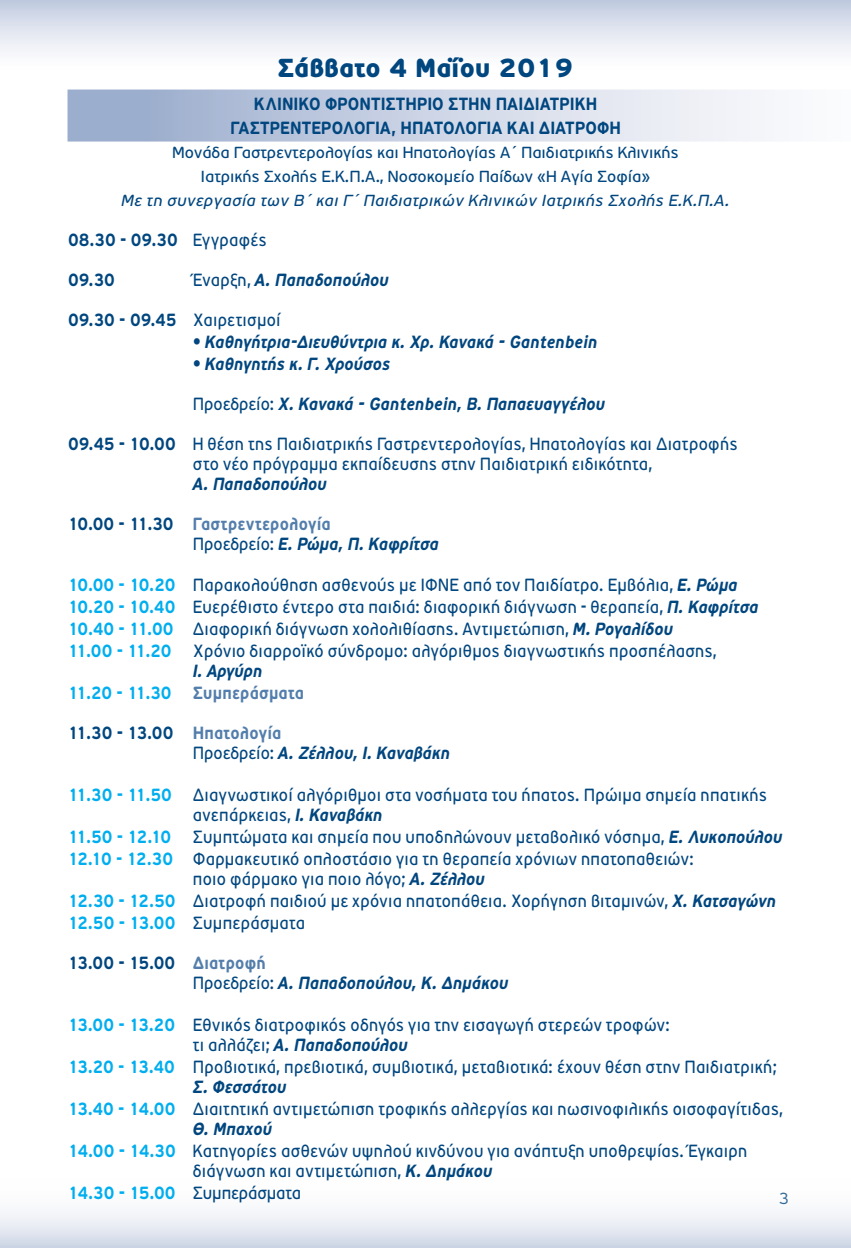
<style>
.page{position:relative;width:851px;height:1248px;background:#fff}
.page>*{position:absolute;margin:0;border:0;box-sizing:border-box;transform-origin:0 0}
.t1{font:900 26px "PF Traffic";color:#00467f}
.t2{font:17.6px/20px "PF Traffic";letter-spacing:.02em;color:#00467f;scale:.91 1}
.t3{font:italic 700 17.6px/20px "PF Traffic";letter-spacing:.005em;color:#00467f;scale:.91 1}
.t4{font:700 17.6px/24px "PF Traffic";letter-spacing:.015em;color:#00467f;text-align:center;scale:.91 1}
.t5{font:700 17.6px "PF Traffic";letter-spacing:.015em;color:#00467f;scale:.86 1}
.t6{font:700 17.6px/22px "PF Traffic";letter-spacing:.015em;color:#537eac;scale:.91 1}
.t7{font:17.6px "PF Traffic";color:#00467f;scale:.91 1}
.t8{font:16px/24px "PF Traffic";color:#00467f;text-align:center}
.t9{font:italic 16px "PF Traffic";color:#00467f}
.t10{font:300 16px "PF Traffic";color:#00467f}
.s1{font-weight:400}
.s2{font-weight:400;font-style:normal}
.s3{font-weight:700}
.s4{font-style:normal}
.s5{font-style:normal;color:#537eac}
.s6{font-weight:700;color:#00aeef}
.s7{font-weight:700;font-style:italic}
.s8{font-style:italic;color:#00467f}
.s9{color:#00aeef}
</style>
<div class="page">
<div style="left:0;top:0;width:850px;height:73px;background:linear-gradient(to bottom,#c3cde0,#fff)"></div>
<div style="left:0;top:1174px;width:850px;height:73px;background:linear-gradient(to bottom,#fff,#d8dfeb)"></div>
<div style="left:67px;top:89px;width:783px;height:52px;background:linear-gradient(to right,#98aacb,#fff)"></div>
<h1 class="t1" style="left:277px;top:51px;width:297px">Σάββατο 4 Μαΐου 2019</h1>
<p class="t4" style="left:230px;top:92px;width:430px">ΚΛΙΝΙΚΟ ΦΡΟΝΤΙΣΤΗΡΙΟ ΣΤΗΝ ΠΑΙΔΙΑΤΡΙΚΗ<br>ΓΑΣΤΡΕΝΤΕΡΟΛΟΓΙΑ, ΗΠΑΤΟΛΟΓΙΑ ΚΑΙ ΔΙΑΤΡΟΦΗ</p>
<p class="t8" style="left:172px;top:140px;width:508px">Μονάδα Γαστρεντερολογίας και Ηπατολογίας Α΄ Παιδιατρικής Κλινικής<br>Ιατρικής Σχολής Ε.Κ.Π.Α., Νοσοκομείο Παίδων «Η Αγία Σοφία»</p>
<p class="t9" style="left:121px;top:191px;width:610px">Με τη συνεργασία των Β΄ και Γ΄ Παιδιατρικών Κλινικών Ιατρικής Σχολής Ε.Κ.Π.Α.</p>
<p class="t5" style="left:68px;top:229px;width:232px">08.30 - 09.30 <span class="s1">Εγγραφές</span></p>
<p class="t5" style="left:68px;top:269px;width:56px">09.30</p>
<p class="t3" style="left:193px;top:269px;width:217px"><span class="s2">Έναρξη,</span> Α. Παπαδοπούλου</p>
<p class="t5" style="left:68px;top:309px;width:248px">09.30 - 09.45 <span class="s1">Χαιρετισμοί</span></p>
<p class="t3" style="left:193px;top:331px;width:446px"><span class="s2">•</span> Καθηγήτρια-Διευθύντρια κ. Χρ. Κανακά - Gantenbein</p>
<p class="t3" style="left:193px;top:353px;width:218px"><span class="s2">•</span> Καθηγητής κ. Γ. Χρούσος</p>
<p class="t3" style="left:193px;top:393px;width:454px"><span class="s2">Προεδρείο:</span> Χ. Κανακά - Gantenbein, Β. Παπαευαγγέλου</p>
<p class="t2" style="left:193px;top:433px;width:600px;text-indent:-125px"><span class="s3">09.45 - 10.00</span> Η θέση της Παιδιατρικής Γαστρεντερολογίας, Ηπατολογίας και Διατροφής στο νέο πρόγραμμα εκπαίδευσης στην Παιδιατρική ειδικότητα,</p>
<p class="t3" style="left:193px;top:473px;width:148px">Α. Παπαδοπούλου</p>
<p class="t3" style="left:193px;top:513px;width:272px;text-indent:-125px"><span class="s4">10.00 - 11.30</span> <span class="s5">Γαστρεντερολογία<br></span><span class="s2">Προεδρείο:</span> Ε. Ρώμα, Π. Καφρίτσα</p>
<p class="t2" style="left:68px;top:574px;width:760px;line-height:22px"><span class="s6">10.00 - 10.20</span> Παρακολούθηση ασθενούς με ΙΦΝΕ από τον Παιδίατρο. Εμβόλια, <span class="s7">Ε. Ρώμα </span><span class="s6">10.20 - 10.40</span> Ευερέθιστο έντερο στα παιδιά: διαφορική διάγνωση - θεραπεία, <span class="s7">Π. Καφρίτσα </span><span class="s6">10.40 - 11.00</span> Διαφορική διάγνωση χολολιθίασης. Αντιμετώπιση, <span class="s7">Μ. Ρογαλίδου<br></span><span class="s6">11.00 - 11.20</span> Χρόνιο διαρροϊκό σύνδρομο: αλγόριθμος διαγνωστικής προσπέλασης,</p>
<p class="t6" style="left:68px;top:660px;width:261px;text-indent:125px"><span class="s8">Ι. Αργύρη<br></span><span class="s9">11.20 - 11.30</span> Συμπεράσματα</p>
<p class="t3" style="left:193px;top:722px;width:284px;text-indent:-125px"><span class="s4">11.30 - 13.00</span> <span class="s5">Ηπατολογία<br></span><span class="s2">Προεδρείο:</span> Α. Ζέλλου, Ι. Καναβάκη</p>
<p class="t2" style="left:193px;top:784px;width:632px;text-indent:-125px"><span class="s6">11.30 - 11.50</span> Διαγνωστικοί αλγόριθμοι στα νοσήματα του ήπατος. Πρώιμα σημεία ηπατικής ανεπάρκειας, <span class="s7">Ι. Καναβάκη</span></p>
<p class="t2" style="left:68px;top:825px;width:786px;line-height:22px"><span class="s6">11.50 - 12.10</span> Συμπτώματα και σημεία που υποδηλώνουν μεταβολικό νόσημα, <span class="s7">Ε. Λυκοπούλου<br></span><span class="s6">12.10 - 12.30</span> Φαρμακευτικό οπλοστάσιο για τη θεραπεία χρόνιων ηπατοπαθειών:</p>
<p class="t2" style="left:68px;top:867px;width:779px;line-height:22px;text-indent:125px">ποιο φάρμακο για ποιο λόγο; <span class="s7">Α. Ζέλλου<br></span><span class="s6">12.30 - 12.50</span> Διατροφή παιδιού με χρόνια ηπατοπάθεια. Χορήγηση βιταμινών, <span class="s7">Χ. Κατσαγώνη<br></span><span class="s6">12.50 - 13.00</span> Συμπεράσματα</p>
<p class="t3" style="left:193px;top:952px;width:348px;text-indent:-125px"><span class="s4">13.00 - 15.00</span> <span class="s5">Διατροφή<br></span><span class="s2">Προεδρείο:</span> Α. Παπαδοπούλου, Κ. Δημάκου</p>
<p class="t2" style="left:193px;top:1014px;width:525px;text-indent:-125px"><span class="s6">13.00 - 13.20</span> Εθνικός διατροφικός οδηγός για την εισαγωγή στερεών τροφών: τι αλλάζει; <span class="s7">Α. Παπαδοπούλου</span></p>
<p class="t2" style="left:193px;top:1056px;width:643px;text-indent:-125px"><span class="s6">13.20 - 13.40</span> Προβιοτικά, πρεβιοτικά, συμβιοτικά, μεταβιοτικά: έχουν θέση στην Παιδιατρική;<br><span class="s7">Σ. Φεσσάτου</span></p>
<p class="t2" style="left:193px;top:1098px;width:649px;text-indent:-125px"><span class="s6">13.40 - 14.00</span> Διαιτητική αντιμετώπιση τροφικής αλλεργίας και ηωσινοφιλικής οισοφαγίτιδας,<br><span class="s7">Θ. Μπαχού</span></p>
<p class="t2" style="left:193px;top:1140px;width:610px;text-indent:-125px"><span class="s6">14.00 - 14.30</span> Κατηγορίες ασθενών υψηλού κινδύνου για ανάπτυξη υποθρεψίας. Έγκαιρη διάγνωση και αντιμετώπιση, <span class="s7">Κ. Δημάκου</span></p>
<p class="t7" style="left:68px;top:1182px;width:258px"><span class="s6">14.30 - 15.00</span> Συμπεράσματα</p>
<p class="t10" style="left:778px;top:1189px;width:12px">3</p>
</div>
